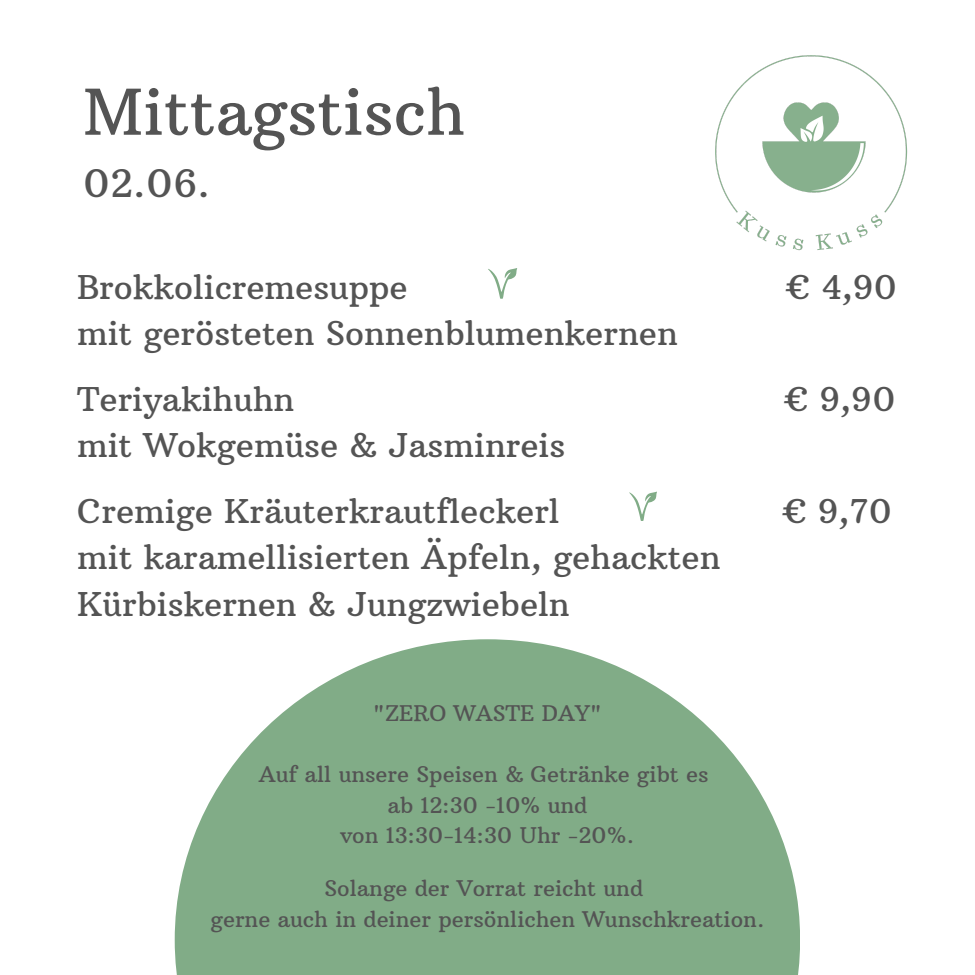
<style>
.page{position:relative;width:975px;height:975px;background:#fff}
.page>*{position:absolute;margin:0;border:0;box-sizing:border-box;transform-origin:0 0}
.t1{font:62.88px "Arbutus Slab";color:#545454}
.t2{font:38.5px "Arbutus Slab";color:#545454}
.t3{font:33.31px/46.4px "Arbutus Slab";color:#545454}
.t4{font:21.94px "Arbutus Slab";color:#545454}
</style>
<div class="page">
<img style="left:715px;top:55px;width:193px;height:196px">
<svg style="left:175px;top:639px;width:625px;height:336px;fill:#81ac87"></svg>
<svg style="left:488px;top:268px;width:29px;height:31px"></svg>
<svg style="left:629px;top:491px;width:28px;height:30px"></svg>
<p class="t1" style="left:83px;top:73px;width:384px">Mittagstisch</p>
<p class="t2" style="left:83px;top:159px;width:129px">02.06.</p>
<p class="t3" style="left:77px;top:264px;width:332px">Brokkolicremesuppe</p>
<p class="t3" style="left:785px;top:264px;width:113px">€ 4,90</p>
<p class="t3" style="left:77px;top:310px;width:602px">mit gerösteten Sonnenblumenkernen</p>
<p class="t3" style="left:77px;top:375px;width:219px">Teriyakihuhn</p>
<p class="t3" style="left:783px;top:375px;width:113px">€ 9,90</p>
<p class="t3" style="left:77px;top:422px;width:490px">mit Wokgemüse &amp; Jasminreis</p>
<p class="t3" style="left:77px;top:488px;width:484px">Cremige Kräuterkrautfleckerl</p>
<p class="t3" style="left:782px;top:488px;width:112px">€ 9,70</p>
<p class="t3" style="left:77px;top:534px;width:645px">mit karamellisierten Äpfeln, gehackten<br>Kürbiskernen &amp; Jungzwiebeln</p>
<p class="t4" style="left:373px;top:699px;width:230px">"ZERO WASTE DAY"</p>
<p class="t4" style="left:259px;top:760px;width:451px">Auf all unsere Speisen &amp; Getränke gibt es</p>
<p class="t4" style="left:387px;top:791px;width:201px">ab 12:30 -10% und</p>
<p class="t4" style="left:341px;top:821px;width:295px">von 13:30-14:30 Uhr -20%.</p>
<p class="t4" style="left:324px;top:874px;width:320px">Solange der Vorrat reicht und</p>
<p class="t4" style="left:210px;top:905px;width:555px">gerne auch in deiner persönlichen Wunschkreation.</p>
</div>
